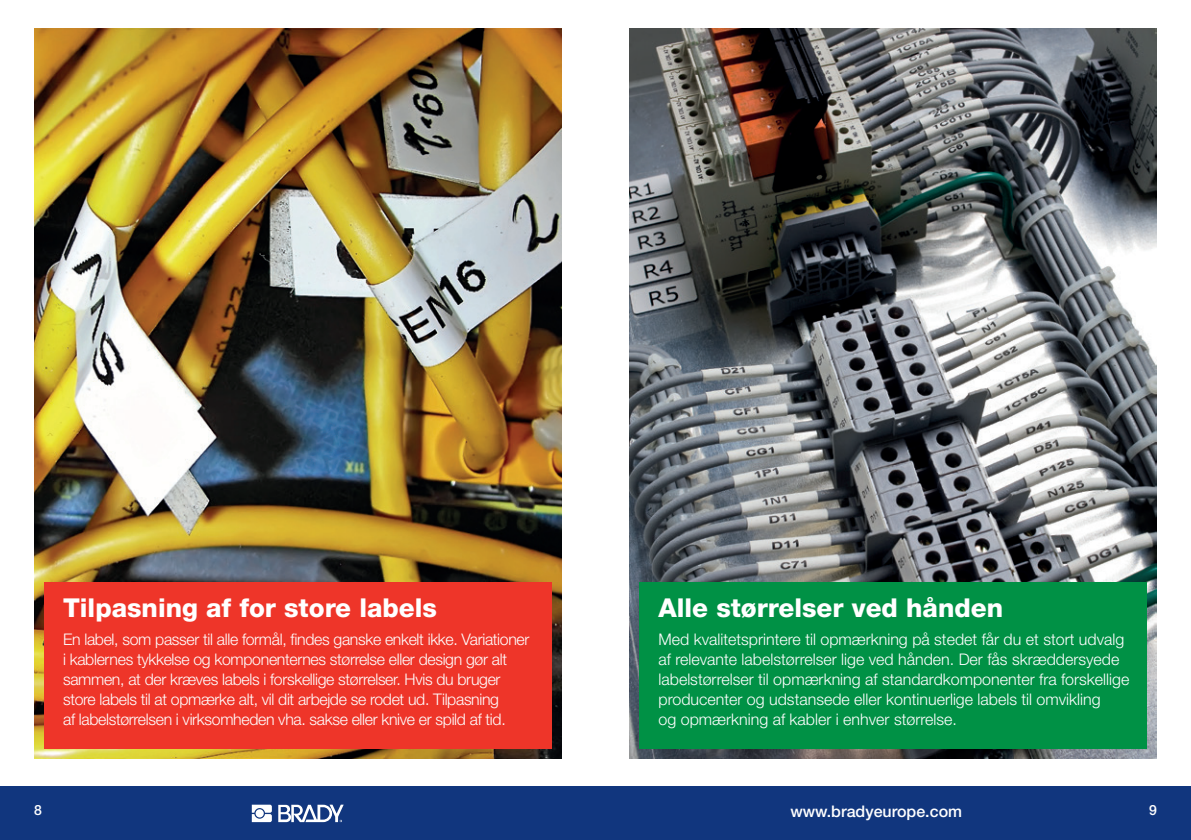
<style>
.page{position:relative;width:1191px;height:840px;background:#fff}
.page>*{position:absolute;margin:0;border:0;box-sizing:border-box;transform-origin:0 0}
.t1{font:800 26px "Helvetica Neue LT Pro";color:#fff}
.t2{font:300 16px/20px "Helvetica Neue LT Pro";letter-spacing:-.02em;color:#fff}
.t3{font:300 16px/20px "Helvetica Neue LT Pro";color:#fff}
.t4{font:500 16px "Helvetica Neue LT Pro";color:#fff}
.t5{font:500 14px "Helvetica Neue LT Pro";color:#fff}
</style>
<div class="page">
<div style="left:0;top:785px;width:1191px;height:54px;background:#11367e"></div>
<svg style="left:252px;top:804px;width:20px;height:17px"></svg>
<svg style="left:278px;top:804px;width:66px;height:17px"></svg>
<img style="left:34px;top:28px;width:527px;height:730px">
<img style="left:629px;top:28px;width:528px;height:730px">
<div style="left:44px;top:582px;width:507px;height:166px;background:#ee3529"></div>
<div style="left:639px;top:582px;width:508px;height:166px;background:#009145"></div>
<h1 class="t1" style="left:63px;top:591px;width:375px">Tilpasning af for store labels</h1>
<p class="t2" style="left:63px;top:628px;width:468px">En label, som passer til alle formål, findes ganske enkelt ikke. Variationer i kablernes tykkelse og komponenternes størrelse eller design gør alt sammen, at der kræves labels i forskellige størrelser. Hvis du bruger store labels til at opmærke alt, vil dit arbejde se rodet ud. Tilpasning<br>af labelstørrelsen i virksomheden vha. sakse eller knive er spild af tid.</p>
<h1 class="t1" style="left:658px;top:591px;width:346px">Alle størrelser ved hånden</h1>
<p class="t3" style="left:658px;top:628px;width:472px">Med kvalitetsprintere til opmærkning på stedet får du et stort udvalg af relevante labelstørrelser lige ved hånden. Der fås skræddersyede labelstørrelser til opmærkning af standardkomponenter fra forskellige producenter og udstansede eller kontinuerlige labels til omvikling<br>og opmærkning af kabler i enhver størrelse.</p>
<p class="t5" style="left:34px;top:801px;width:9px">8</p>
<p class="t4" style="left:790px;top:800px;width:173px">www.bradyeurope.com</p>
<p class="t5" style="left:1149px;top:801px;width:9px">9</p>
</div>
